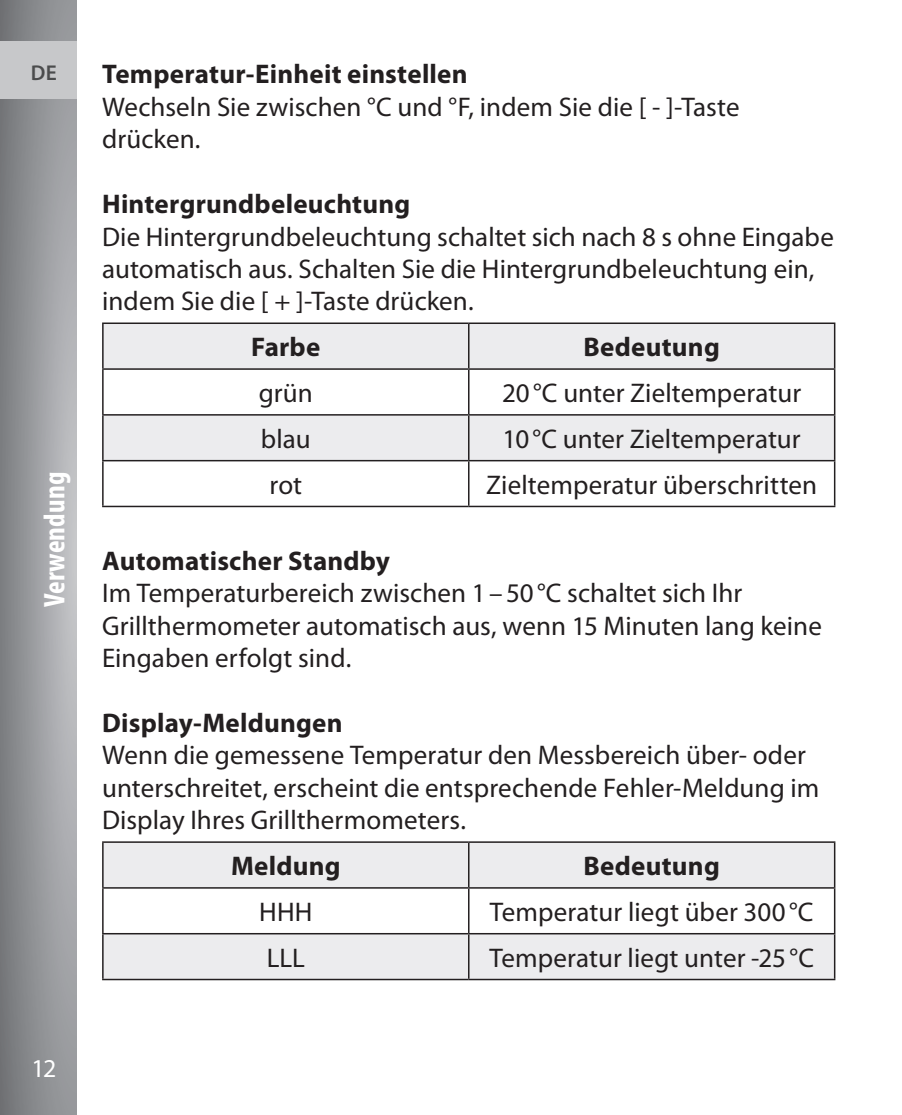
<style>
.page{position:relative;width:902px;height:1115px;background:#fff}
.page>*{position:absolute;margin:0;border:0;box-sizing:border-box;transform-origin:0 0}
.t1{font:700 condensed 30px "Myriad Pro";letter-spacing:.005em;color:#fff}
.t2{font:27px/32.4px "Myriad Pro";letter-spacing:.005em;color:#231f20}
.t3{font:700 27px "Myriad Pro";letter-spacing:.01em;color:#231f20}
.t4{font:25.8px "Myriad Pro";color:#fff}
.t5{font:600 21.6px "Myriad Pro";color:#4b4c4d}
</style>
<div class="page">
<svg style="left:0;top:0;width:77px;height:1114px;background:#97989c"></svg>
<div style="left:0;top:41px;width:77px;height:58px;background:#c7c8ca"></div>
<div style="left:104px;top:324px;width:729px;height:44px;background:#ececee"></div>
<svg style="left:104px;top:369px;width:729px;height:136px"></svg>
<hr style="left:468px;top:324px;width:1px;height:44px;background:#231f20">
<hr style="left:102px;top:368px;width:366px;height:1px;background:#231f20">
<hr style="left:468px;top:368px;width:367px;height:1px;background:#231f20">
<hr style="left:468px;top:369px;width:1px;height:45px;background:#231f20">
<hr style="left:102px;top:414px;width:366px;height:1px;background:#231f20">
<hr style="left:468px;top:414px;width:367px;height:1px;background:#231f20">
<hr style="left:468px;top:415px;width:1px;height:45px;background:#231f20">
<hr style="left:102px;top:460px;width:366px;height:1px;background:#231f20">
<hr style="left:468px;top:460px;width:367px;height:1px;background:#231f20">
<hr style="left:468px;top:461px;width:1px;height:44px;background:#231f20">
<hr style="left:102px;top:322px;width:366px;height:2px;background:#231f20">
<hr style="left:102px;top:324px;width:2px;height:44px;background:#231f20">
<hr style="left:468px;top:322px;width:367px;height:2px;background:#231f20">
<hr style="left:833px;top:324px;width:2px;height:44px;background:#231f20">
<hr style="left:102px;top:369px;width:2px;height:45px;background:#231f20">
<hr style="left:833px;top:369px;width:2px;height:45px;background:#231f20">
<hr style="left:102px;top:415px;width:2px;height:45px;background:#231f20">
<hr style="left:833px;top:415px;width:2px;height:45px;background:#231f20">
<hr style="left:102px;top:461px;width:2px;height:44px;background:#231f20">
<hr style="left:833px;top:461px;width:2px;height:44px;background:#231f20">
<hr style="left:102px;top:505px;width:366px;height:2px;background:#231f20">
<hr style="left:468px;top:505px;width:367px;height:2px;background:#231f20">
<div style="left:104px;top:842px;width:729px;height:136px;background:#ececee"></div>
<svg style="left:104px;top:888px;width:729px;height:44px"></svg>
<hr style="left:468px;top:842px;width:1px;height:44px;background:#231f20">
<hr style="left:102px;top:886px;width:366px;height:2px;background:#231f20">
<hr style="left:468px;top:886px;width:367px;height:2px;background:#231f20">
<hr style="left:468px;top:888px;width:1px;height:44px;background:#231f20">
<hr style="left:102px;top:932px;width:366px;height:2px;background:#231f20">
<hr style="left:468px;top:932px;width:367px;height:2px;background:#231f20">
<hr style="left:468px;top:934px;width:1px;height:44px;background:#231f20">
<hr style="left:102px;top:978px;width:366px;height:1px;background:#231f20">
<hr style="left:468px;top:978px;width:367px;height:1px;background:#231f20">
<hr style="left:102px;top:841px;width:366px;height:1px;background:#231f20">
<hr style="left:102px;top:842px;width:2px;height:44px;background:#231f20">
<hr style="left:468px;top:841px;width:367px;height:1px;background:#231f20">
<hr style="left:833px;top:842px;width:2px;height:44px;background:#231f20">
<hr style="left:102px;top:888px;width:2px;height:44px;background:#231f20">
<hr style="left:833px;top:888px;width:2px;height:44px;background:#231f20">
<hr style="left:102px;top:934px;width:2px;height:44px;background:#231f20">
<hr style="left:833px;top:934px;width:2px;height:44px;background:#231f20">
<p class="t5" style="left:31px;top:59px;width:28px">DE</p>
<p class="t1" style="left:36px;top:607px;width:137px;rotate:-90deg">Verwendung</p>
<p class="t3" style="left:102px;top:57px;width:367px">Temperatur-Einheit einstellen</p>
<p class="t2" style="left:102px;top:90px;width:639px">Wechseln Sie zwischen °C und °F, indem Sie die [ - ]-Taste drücken.</p>
<p class="t3" style="left:102px;top:186px;width:310px">Hintergrundbeleuchtung</p>
<p class="t2" style="left:102px;top:220px;width:733px">Die Hintergrundbeleuchtung schaltet sich nach 8 s ohne Eingabe automatisch aus. Schalten Sie die Hintergrundbeleuchtung ein, indem Sie die [ + ]-Taste drücken.</p>
<p class="t3" style="left:251px;top:329px;width:71px">Farbe</p>
<p class="t3" style="left:583px;top:329px;width:138px">Bedeutung</p>
<p class="t2" style="left:259px;top:376px;width:56px">grün</p>
<p class="t2" style="left:502px;top:376px;width:300px">20°C unter Zieltemperatur</p>
<p class="t2" style="left:261px;top:422px;width:51px">blau</p>
<p class="t2" style="left:502px;top:422px;width:299px">10°C unter Zieltemperatur</p>
<p class="t2" style="left:269px;top:468px;width:34px">rot</p>
<p class="t2" style="left:486px;top:468px;width:332px">Zieltemperatur überschritten</p>
<p class="t3" style="left:102px;top:543px;width:289px">Automatischer Standby</p>
<p class="t2" style="left:102px;top:576px;width:721px">Im Temperaturbereich zwischen 1–50°C schaltet sich Ihr<br>Grillthermometer automatisch aus, wenn 15 Minuten lang keine<br>Eingaben erfolgt sind.</p>
<p class="t3" style="left:102px;top:705px;width:242px">Display-Meldungen</p>
<p class="t2" style="left:102px;top:738px;width:718px">Wenn die gemessene Temperatur den Messbereich über- oder unterschreitet, erscheint die entsprechende Fehler-Meldung im<br>Display Ihres Grillthermometers.</p>
<p class="t3" style="left:231px;top:848px;width:111px">Meldung</p>
<p class="t3" style="left:583px;top:848px;width:138px">Bedeutung</p>
<p class="t2" style="left:259px;top:894px;width:55px">HHH</p>
<p class="t2" style="left:490px;top:894px;width:325px">Temperatur liegt über 300°C</p>
<p class="t2" style="left:267px;top:940px;width:40px">LLL</p>
<p class="t2" style="left:489px;top:940px;width:326px">Temperatur liegt unter -25°C</p>
<p class="t4" style="left:31px;top:1051px;width:26px">12</p>
</div>
